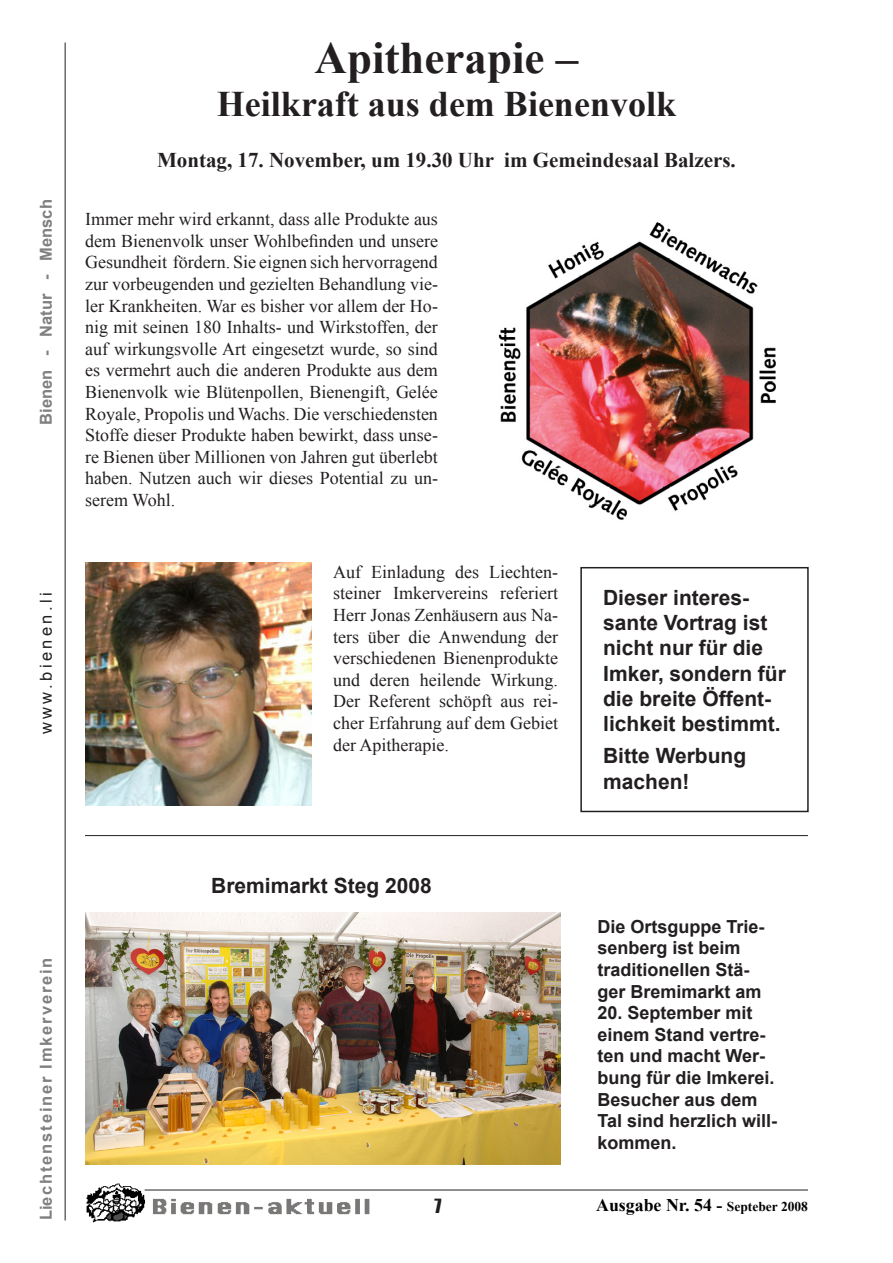
<style>
.page{position:relative;width:893px;height:1263px;background:#fff}
.page>*{position:absolute;margin:0;border:0;box-sizing:border-box;transform-origin:0 0}
.t1{font:700 45px "Times New Roman";color:#231f20}
.t2{font:700 36px "Times New Roman";color:#231f20}
.t3{font:700 21px/25.2px "Arial";color:#231f20}
.t4{font:700 21px "Times New Roman";color:#231f20}
.t5{font:18px/21.6px "Times New Roman";color:#231f20;text-align:justify}
.t6{font:700 18px/21.6px "Arial";color:#231f20}
.t7{font:700 17.85px "Times New Roman";color:#000}
.t8{font:700 16.5px "Arial";letter-spacing:.11em;color:#808080}
.t9{font:700 16.5px "Arial";color:#808080}
.t10{font:16.5px "Arial";letter-spacing:.2em;color:#231f20}
.s1{font-size:13.5px}
</style>
<div class="page">
<hr style="left:65px;top:43px;width:1px;height:1177px;background:#231f20">
<img style="left:86px;top:1183px;width:285px;height:39px">
<hr style="left:145px;top:1189px;width:663px;height:1px;background:#231f20">
<img style="left:498px;top:221px;width:278px;height:299px">
<img style="left:85px;top:562px;width:227px;height:244px">
<div style="left:580px;top:567px;width:229px;height:245px;border:2px solid #231f20"></div>
<hr style="left:85px;top:835px;width:723px;height:1px;background:#231f20">
<img style="left:85px;top:913px;width:476px;height:251px">
<p class="t9" style="left:35px;top:425px;width:227px;rotate:-90deg">Bienen - Natur - Mensch</p>
<p class="t10" style="left:35px;top:734px;width:143px;rotate:-90deg">www.bienen.li</p>
<p class="t1" style="left:315px;top:27px;width:265px">Apitherapie –</p>
<p class="t2" style="left:217px;top:79px;width:461px">Heilkraft aus dem Bienenvolk</p>
<p class="t4" style="left:157px;top:145px;width:580px">Montag, 17. November, um 19.30 Uhr im Gemeindesaal Balzers.</p>
<p class="t5" style="left:85px;top:208px;width:354px">Immer mehr wird erkannt, dass alle Produkte aus dem Bienenvolk unser Wohlbefinden und unsere Gesundheit fördern. Sie eignen sich hervorragend zur vorbeugenden und gezielten Behandlung vie&shy;ler Krankheiten. War es bisher vor allem der Ho&shy;nig mit seinen 180 Inhalts- und Wirkstoffen, der auf wirkungsvolle Art eingesetzt wurde, so sind es vermehrt auch die anderen Produkte aus dem Bienenvolk wie Blütenpollen, Bienengift, Gelée Royale, Propolis und Wachs. Die verschiedensten Stoffe dieser Produkte haben bewirkt, dass unse&shy;re Bienen über Millionen von Jahren gut überlebt haben. Nutzen auch wir dieses Potential zu un&shy;serem Wohl.</p>
<p class="t5" style="left:333px;top:561px;width:227px">Auf Einladung des Liechten&shy;steiner Imkervereins referiert Herr Jonas Zenhäusern aus Na&shy;ters über die Anwendung der verschiedenen Bienenprodukte und deren heilende Wirkung.<br>Der Referent schöpft aus rei&shy;cher Erfahrung auf dem Gebiet der Apitherapie.</p>
<p class="t3" style="left:603px;top:586px;width:184px">Dieser interes&shy;sante Vortrag ist nicht nur für die<br>Imker, sondern für die breite Öffent&shy;lichkeit bestimmt.</p>
<p class="t3" style="left:603px;top:744px;width:145px">Bitte Werbung machen!</p>
<p class="t8" style="left:35px;top:1220px;width:264px;rotate:-90deg">Liechtensteiner Imkerverein</p>
<p class="t3" style="left:211px;top:874px;width:222px">Bremimarkt Steg 2008</p>
<p class="t6" style="left:597px;top:916px;width:169px">Die Ortsguppe Trie&shy;senberg ist beim traditionellen Stä&shy;ger Bremimarkt am</p>
<p class="t6" style="left:597px;top:1002px;width:181px">20. September mit einem Stand vertre&shy;ten und macht Wer&shy;bung für die Imkerei.<br>Besucher aus dem<br>Tal sind herzlich will&shy;kommen.</p>
<p class="t7" style="left:596px;top:1193px;width:213px">Ausgabe Nr. 54 - <span class="s1">Septeber 2008</span></p>
</div>
